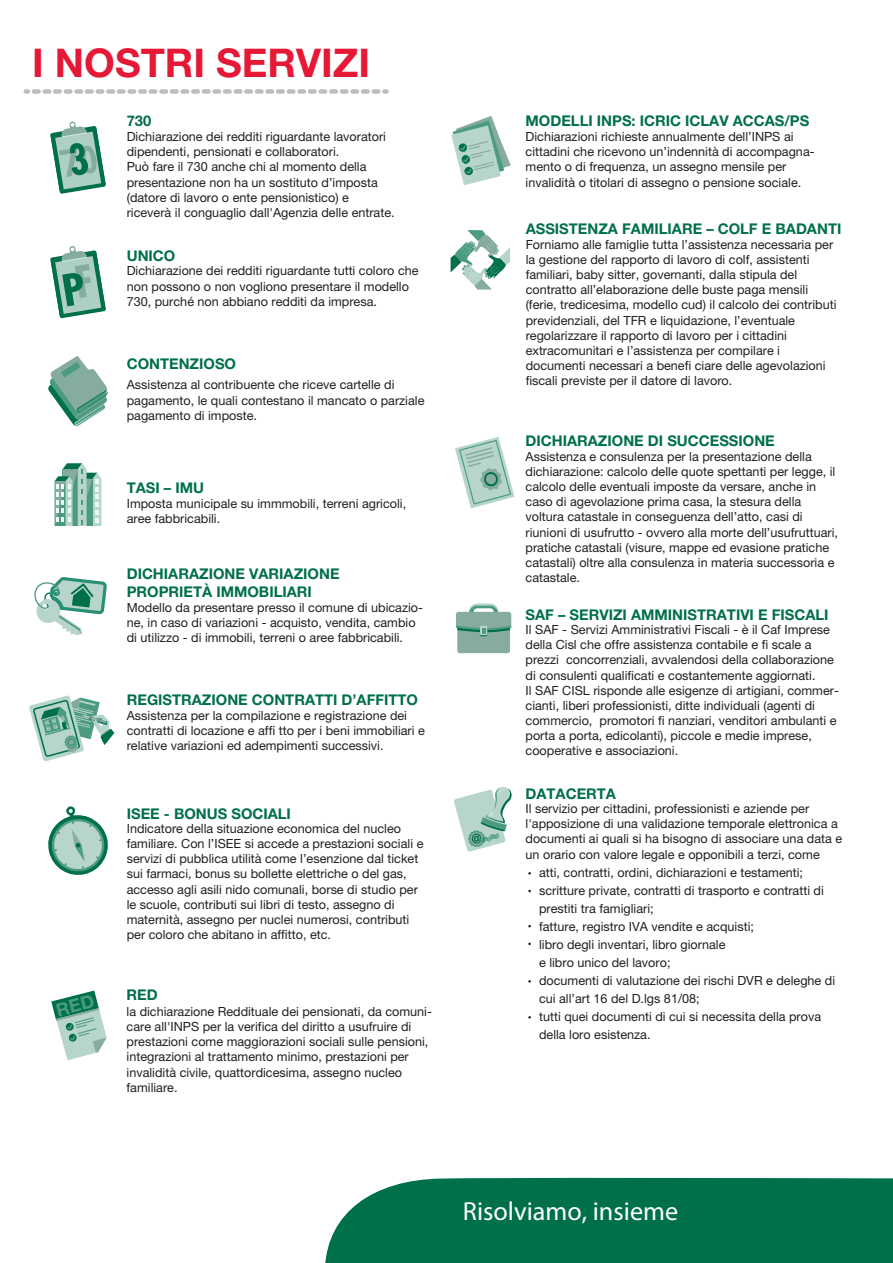
<style>
.page{position:relative;width:893px;height:1263px;background:#fff}
.page>*{position:absolute;margin:0;border:0;box-sizing:border-box;transform-origin:0 0}
.t1{font:700 39.6px "Helvetica Neue";color:#e51836}
.t2{font:700 26.25px "Helvetica";color:#fff}
.t3{font:700 14.7px/17.7px "Helvetica Neue";color:#007049}
.t4{font:12.6px/15.1px "Helvetica Neue";color:#231f20}
</style>
<div class="page">
<div style="left:325px;top:1177px;width:568px;height:86px;background:#007049"></div>
<svg style="left:50px;top:121px;width:56px;height:73px"></svg>
<svg style="left:50px;top:246px;width:56px;height:72px"></svg>
<svg style="left:48px;top:356px;width:60px;height:71px"></svg>
<svg style="left:29px;top:695px;width:85px;height:66px"></svg>
<svg style="left:48px;top:806px;width:60px;height:69px"></svg>
<svg style="left:451px;top:116px;width:60px;height:69px"></svg>
<svg style="left:451px;top:230px;width:59px;height:60px"></svg>
<svg style="left:455px;top:437px;width:59px;height:71px"></svg>
<svg style="left:456px;top:604px;width:55px;height:49px"></svg>
<svg style="left:55px;top:463px;width:46px;height:63px"></svg>
<svg style="left:34px;top:577px;width:73px;height:58px"></svg>
<svg style="left:384px;top:89px;width:3px;height:5px"></svg>
<svg style="left:26px;top:89px;width:352px;height:5px"></svg>
<svg style="left:454px;top:787px;width:58px;height:65px"></svg>
<svg style="left:51px;top:990px;width:56px;height:70px"></svg>
<h1 class="t1" style="left:32px;top:38px;width:340px">I NOSTRI SERVIZI</h1>
<p class="t3" style="left:127px;top:112px;width:26px">730</p>
<p class="t4" style="left:127px;top:129px;width:269px">Dichiarazione dei redditi riguardante lavoratori dipendenti, pensionati e collaboratori.<br>Può fare il 730 anche chi al momento della presentazione non ha un sostituto d’imposta (datore di lavoro o ente pensionistico) e riceverà il conguaglio dall'Agenzia delle entrate.</p>
<p class="t3" style="left:127px;top:247px;width:50px">UNICO</p>
<p class="t4" style="left:127px;top:263px;width:293px">Dichiarazione dei redditi riguardante tutti coloro che non possono o non vogliono presentare il modello<br>730, purché non abbiano redditi da impresa.</p>
<p class="t3" style="left:127px;top:355px;width:111px">CONTENZIOSO</p>
<p class="t4" style="left:127px;top:377px;width:299px">Assistenza al contribuente che riceve cartelle di pagamento, le quali contestano il mancato o parziale pagamento di imposte.</p>
<p class="t3" style="left:127px;top:478px;width:79px">TASI – IMU</p>
<p class="t4" style="left:127px;top:496px;width:281px">Imposta municipale su immmobili, terreni agricoli, aree fabbricabili.</p>
<p class="t3" style="left:127px;top:565px;width:214px">DICHIARAZIONE VARIAZIONE<br>PROPRIETÀ IMMOBILIARI</p>
<p class="t4" style="left:127px;top:600px;width:298px">Modello da presentare presso il comune di ubicazio&shy;ne, in caso di variazioni - acquisto, vendita, cambio di utilizzo - di immobili, terreni o aree fabbricabili.</p>
<p class="t3" style="left:127px;top:691px;width:293px">REGISTRAZIONE CONTRATTI D’AFFITTO</p>
<p class="t4" style="left:127px;top:708px;width:300px">Assistenza per la compilazione e registrazione dei contratti di locazione e affi tto per i beni immobiliari e relative variazioni ed adempimenti successivi.</p>
<p class="t3" style="left:127px;top:804px;width:166px">ISEE - BONUS SOCIALI</p>
<p class="t4" style="left:127px;top:821px;width:298px">Indicatore della situazione economica del nucleo familiare. Con l’ISEE si accede a prestazioni sociali e servizi di pubblica utilità come l’esenzione dal ticket sui farmaci, bonus su bollette elettriche o del gas, accesso agli asili nido comunali, borse di studio per le scuole, contributi sui libri di testo, assegno di maternità, assegno per nuclei numerosi, contributi per coloro che abitano in affitto, etc.</p>
<p class="t3" style="left:127px;top:986px;width:33px">RED</p>
<p class="t4" style="left:127px;top:1004px;width:307px">la dichiarazione Reddituale dei pensionati, da comuni&shy;care all'INPS per la verifica del diritto a usufruire di prestazioni come maggiorazioni sociali sulle pensioni, integrazioni al trattamento minimo, prestazioni per invalidità civile, quattordicesima, assegno nucleo familiare.</p>
<p class="t3" style="left:526px;top:112px;width:285px">MODELLI INPS: ICRIC ICLAV ACCAS/PS</p>
<p class="t4" style="left:526px;top:129px;width:291px">Dichiarazioni richieste annualmente dell’INPS ai cittadini che ricevono un’indennità di accompagna&shy;mento o di frequenza, un assegno mensile per invalidità o titolari di assegno o pensione sociale.</p>
<p class="t3" style="left:526px;top:220px;width:317px">ASSISTENZA FAMILIARE – COLF E BADANTI</p>
<p class="t4" style="left:526px;top:237px;width:312px">Forniamo alle famiglie tutta l’assistenza necessaria per la gestione del rapporto di lavoro di colf, assistenti familiari, baby sitter, governanti, dalla stipula del contratto all’elaborazione delle buste paga mensili (ferie, tredicesima, modello cud) il calcolo dei contributi previdenziali, del TFR e liquidazione, l’eventuale regolarizzare il rapporto di lavoro per i cittadini extracomunitari e l’assistenza per compilare i documenti necessari a benefi ciare delle agevolazioni fiscali previste per il datore di lavoro.</p>
<p class="t3" style="left:526px;top:431px;width:251px">DICHIARAZIONE DI SUCCESSIONE</p>
<p class="t4" style="left:526px;top:449px;width:314px">Assistenza e consulenza per la presentazione della dichiarazione: calcolo delle quote spettanti per legge, il calcolo delle eventuali imposte da versare, anche in caso di agevolazione prima casa, la stesura della voltura catastale in conseguenza dell’atto, casi di riunioni di usufrutto - ovvero alla morte dell’usufruttuari, pratiche catastali (visure, mappe ed evasione pratiche catastali) oltre alla consulenza in materia successoria e catastale.</p>
<p class="t3" style="left:526px;top:605px;width:305px">SAF – SERVIZI AMMINISTRATIVI E FISCALI</p>
<p class="t4" style="left:526px;top:622px;width:315px">Il SAF - Servizi Amministrativi Fiscali - è il Caf Imprese della Cisl che offre assistenza contabile e fi scale a prezzi concorrenziali, avvalendosi della collaborazione di consulenti qualificati e costantemente aggiornati.<br>Il SAF CISL risponde alle esigenze di artigiani, commer&shy;cianti, liberi professionisti, ditte individuali (agenti di commercio, promotori fi nanziari, venditori ambulanti e porta a porta, edicolanti), piccole e medie imprese, cooperative e associazioni.</p>
<p class="t3" style="left:526px;top:784px;width:92px">DATACERTA</p>
<p class="t4" style="left:526px;top:801px;width:318px">Il servizio per cittadini, professionisti e aziende per l'apposizione di una validazione temporale elettronica a documenti ai quali si ha bisogno di associare una data e un orario con valore legale e opponibili a terzi, come</p>
<p class="t4" style="left:539px;top:863px;width:298px;line-height:18px">atti, contratti, ordini, dichiarazioni e testamenti; scritture private, contratti di trasporto e contratti di prestiti tra famigliari;<br>fatture, registro IVA vendite e acquisti;<br>libro degli inventari, libro giornale<br>e libro unico del lavoro;<br>documenti di valutazione dei rischi DVR e deleghe di cui all’art 16 del D.lgs 81/08;<br>tutti quei documenti di cui si necessita della prova della loro esistenza.</p>
<h2 class="t2" style="left:463px;top:1194px;width:217px">Risolviamo, insieme</h2>
</div>
